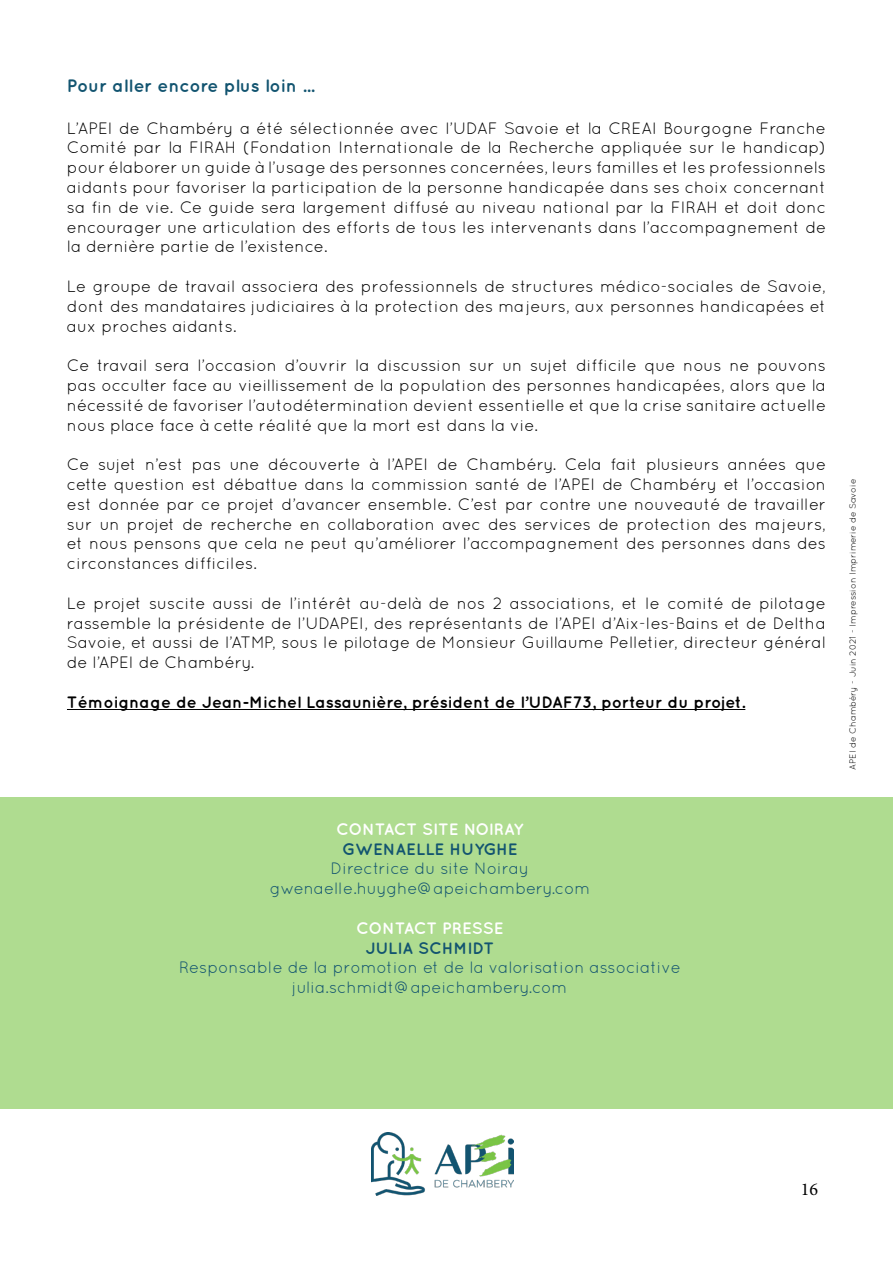
<style>
.page{position:relative;width:893px;height:1263px;background:#fff}
.page>*{position:absolute;margin:0;border:0;box-sizing:border-box;transform-origin:0 0}
.t1{font:700 18px "Quicksand";color:#125470}
.t2{font:18px "Minion Pro";color:#000}
.t3{font:16.5px/19.8px "Quicksand";color:#000;text-align:justify}
.t4{font:16.5px/19.8px "Quicksand";color:#125470;text-align:center}
.t5{font:700 16.5px "Quicksand";color:#000}
.t6{font:700 16.5px "Quicksand";letter-spacing:-.01em;color:#fff}
.t7{font:700 16.5px "Quicksand";color:#125470}
.t8{font:9px "Quicksand";color:#000}
</style>
<div class="page">
<div style="left:0;top:797px;width:893px;height:311px;background:#afdc90"></div>
<img style="left:371px;top:1132px;width:142px;height:63px">
<hr style="left:67px;top:709px;width:678px;height:1px;background:#000">
<p class="t1" style="left:67px;top:75px;width:249px">Pour aller encore plus loin ...</p>
<p class="t3" style="left:67px;top:118px;width:761px">L’APEI de Chambéry a été sélectionnée avec l’UDAF Savoie et la CREAI Bourgogne Franche Comité par la FIRAH (Fondation Internationale de la Recherche appliquée sur le handicap) pour élaborer un guide à l’usage des personnes concernées, leurs familles et les professionnels aidants pour favoriser la participation de la personne handicapée dans ses choix concernant sa fin de vie. Ce guide sera largement diffusé au niveau national par la FIRAH et doit donc encourager une articulation des efforts de tous les intervenants dans l’accompagnement de la dernière partie de l’existence.</p>
<p class="t3" style="left:67px;top:276px;width:760px">Le groupe de travail associera des professionnels de structures médico-sociales de Savoie, dont des mandataires judiciaires à la protection des majeurs, aux personnes handicapées et aux proches aidants.</p>
<p class="t3" style="left:67px;top:355px;width:761px">Ce travail sera l’occasion d’ouvrir la discussion sur un sujet difficile que nous ne pouvons pas occulter face au vieillissement de la population des personnes handicapées, alors que la nécessité de favoriser l’autodétermination devient essentielle et que la crise sanitaire actuelle nous place face à cette réalité que la mort est dans la vie.</p>
<p class="t3" style="left:67px;top:454px;width:761px">Ce sujet n’est pas une découverte à l’APEI de Chambéry. Cela fait plusieurs années que cette question est débattue dans la commission santé de l’APEI de Chambéry et l’occasion est donnée par ce projet d’avancer ensemble. C’est par contre une nouveauté de travailler sur un projet de recherche en collaboration avec des services de protection des majeurs, et nous pensons que cela ne peut qu’améliorer l’accompagnement des personnes dans des circonstances difficiles.</p>
<p class="t3" style="left:67px;top:593px;width:760px">Le projet suscite aussi de l’intérêt au-delà de nos 2 associations, et le comité de pilotage rassemble la présidente de l’UDAPEI, des représentants de l’APEI d’Aix-les-Bains et de Deltha Savoie, et aussi de l’ATMP, sous le pilotage de Monsieur Guillaume Pelletier, directeur général de l’APEI de Chambéry.</p>
<p class="t5" style="left:67px;top:692px;width:680px">Témoignage de Jean-Michel Lassaunière, président de l’UDAF73, porteur du projet.</p>
<p class="t6" style="left:336px;top:819px;width:189px">CONTACT SITE NOIRAY</p>
<p class="t7" style="left:342px;top:839px;width:177px">GWENAELLE HUYGHE</p>
<p class="t4" style="left:270px;top:858px;width:322px">Directrice du site Noiray gwenaelle.huyghe@apeichambery.com</p>
<p class="t6" style="left:356px;top:918px;width:149px">CONTACT PRESSE</p>
<p class="t7" style="left:366px;top:938px;width:130px">JULIA SCHMIDT</p>
<p class="t4" style="left:179px;top:957px;width:503px">Responsable de la promotion et de la valorisation associative julia.schmidt@apeichambery.com</p>
<p class="t8" style="left:847px;top:770px;width:292px;rotate:-90deg">APEI de Chambéry - Juin 2021 - Impression Imprimerie de Savoie</p>
<p class="t2" style="left:801px;top:1177px;width:19px">16</p>
</div>
